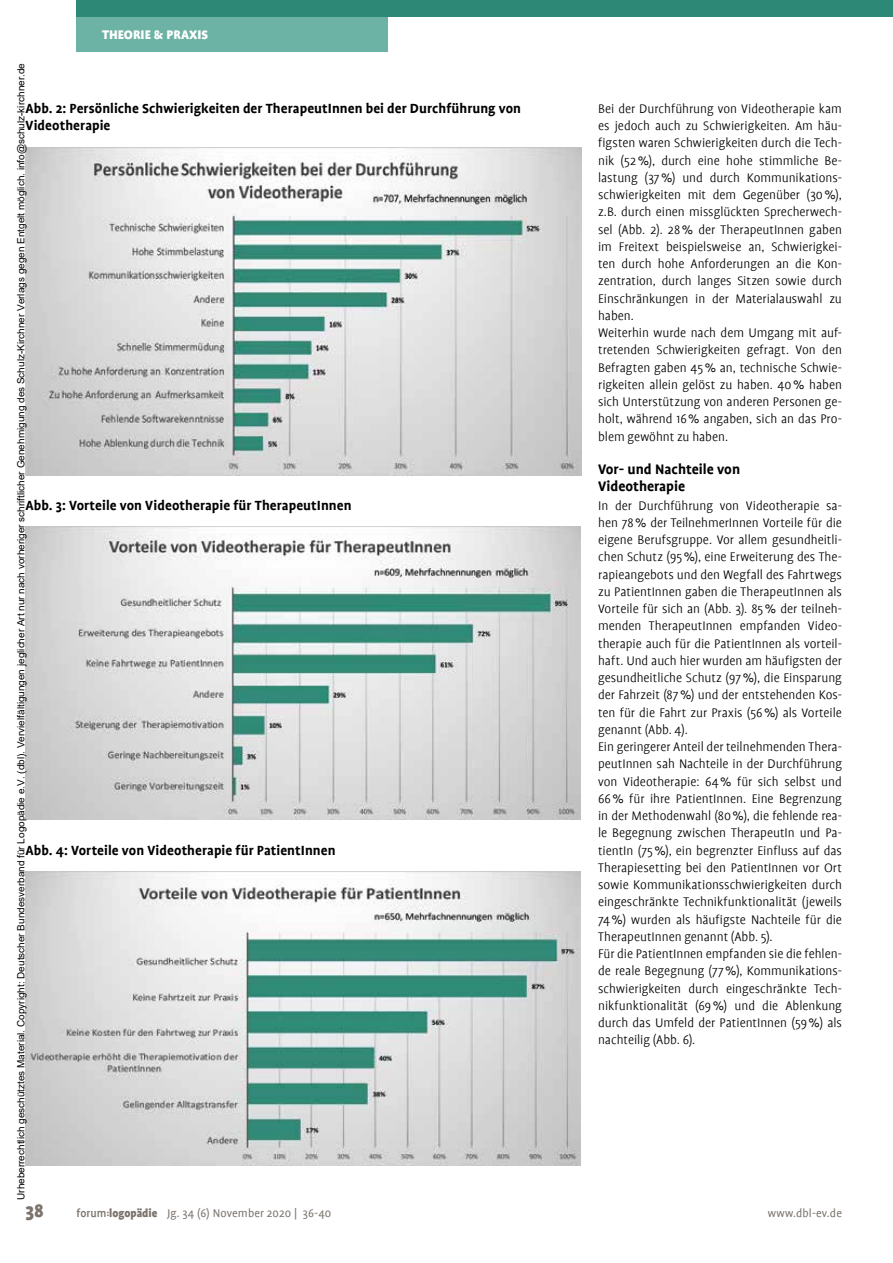
<style>
.page{position:relative;width:893px;height:1263px;background:#fff}
.page>*{position:absolute;margin:0;border:0;box-sizing:border-box;transform-origin:0 0}
.t1{font:900 21px "Profile";color:#7b736c}
.t2{font:700 15.6px/17.2px "Profile";color:#000}
.t3{font:700 15px/17.2px "Profile";letter-spacing:.005em;color:#000}
.t4{font:300 14.1px/17.2px "Profile";color:#000}
.t5{font:900 14.1px "Profile";color:#fff}
.t6{font:12.6px "Profile";letter-spacing:.01em;color:#7b736c}
.t7{font:9.9px "Arial";color:#000}
.s1{font-weight:500}
.s2{font-weight:900;font-size:9px}
.s3{font-weight:900}
</style>
<div class="page">
<div style="left:77px;top:0;width:311px;height:51px;background:#6db3a5"></div>
<div style="left:77px;top:0;width:816px;height:17px;background:#2d8976"></div>
<img style="left:26px;top:872px;width:555px;height:293px">
<img style="left:26px;top:527px;width:555px;height:293px">
<img style="left:26px;top:147px;width:555px;height:328px">
<p class="t5" style="left:102px;top:27px;width:108px">THEORIE &amp; PRAXIS</p>
<p class="t7" style="left:14px;top:1200px;width:1138px;rotate:-90deg">Urheberrechtlich geschütztes Material. Copyright: Deutscher Bundesverband für Logopädie e.V. (dbl). Vervielfältigungen jeglicher Art nur nach vorheriger schriftlicher Genehmigung des Schulz-Kirchner Verlags gegen Entgelt möglich. info@schulz-kirchner.de</p>
<p class="t3" style="left:26px;top:99px;width:497px">Abb. 2: Persönliche Schwierigkeiten der TherapeutInnen bei der Durchführung von<br>Videotherapie</p>
<p class="t3" style="left:26px;top:496px;width:328px">Abb. 3: Vorteile von Videotherapie für TherapeutInnen</p>
<p class="t3" style="left:26px;top:841px;width:312px">Abb. 4: Vorteile von Videotherapie für PatientInnen</p>
<p class="t4" style="left:598px;top:100px;width:245px">Bei der Durchführung von Videotherapie kam es jedoch auch zu Schwierigkeiten. Am häu&shy;figsten waren Schwierigkeiten durch die Tech&shy;nik (52%), durch eine hohe stimmliche Be&shy;lastung (37%) und durch Kommunikations&shy;schwierigkeiten mit dem Gegenüber (30%), z.B. durch einen missglückten Sprecherwech&shy;sel (Abb. 2). 28% der TherapeutInnen gaben im Freitext beispielsweise an, Schwierigkei&shy;ten durch hohe Anforderungen an die Kon&shy;zentration, durch langes Sitzen sowie durch Einschränkungen in der Materialauswahl zu haben.<br>Weiterhin wurde nach dem Umgang mit auf&shy;tretenden Schwierigkeiten gefragt. Von den Befragten gaben 45% an, technische Schwie&shy;rigkeiten allein gelöst zu haben. 40% haben sich Unterstützung von anderen Personen ge&shy;holt, während 16% angaben, sich an das Pro&shy;blem gewöhnt zu haben.</p>
<p class="t2" style="left:598px;top:460px;width:144px">Vor- und Nachteile von<br>Videotherapie</p>
<p class="t4" style="left:598px;top:497px;width:245px">In der Durchführung von Videotherapie sa&shy;hen 78% der TeilnehmerInnen Vorteile für die eigene Berufsgruppe. Vor allem gesundheitli&shy;chen Schutz (95%), eine Erweiterung des The&shy;rapieangebots und den Wegfall des Fahrtwegs zu PatientInnen gaben die TherapeutInnen als Vorteile für sich an (Abb. 3). 85% der teilneh&shy;menden TherapeutInnen empfanden Video&shy;therapie auch für die PatientInnen als vorteil&shy;haft. Und auch hier wurden am häufigsten der gesundheitliche Schutz (97%), die Einsparung der Fahrzeit (87%) und der entstehenden Kos&shy;ten für die Fahrt zur Praxis (56%) als Vorteile genannt (Abb. 4).<br>Ein geringerer Anteil der teilnehmenden Thera&shy;peutInnen sah Nachteile in der Durchführung von Videotherapie: 64% für sich selbst und 66% für ihre PatientInnen. Eine Begrenzung in der Methodenwahl (80%), die fehlende rea&shy;le Begegnung zwischen TherapeutIn und Pa&shy;tientIn (75%), ein begrenzter Einfluss auf das Therapiesetting bei den PatientInnen vor Ort sowie Kommunikationsschwierigkeiten durch eingeschränkte Technikfunktionalität (jeweils 74%) wurden als häufigste Nachteile für die TherapeutInnen genannt (Abb. 5).<br>Für die PatientInnen empfanden sie die fehlen&shy;de reale Begegnung (77%), Kommunikations&shy;schwierigkeiten durch eingeschränkte Tech&shy;nikfunktionalität (69%) und die Ablenkung durch das Umfeld der PatientInnen (59%) als nachteilig (Abb. 6).</p>
<h1 class="t1" style="left:26px;top:1199px;width:20px">38</h1>
<p class="t6" style="left:77px;top:1206px;width:256px"><span class="s1">forum</span><span class="s2">:</span><span class="s3">logopädie</span> Jg. 34 (6) November 2020 | 36-40</p>
<p class="t6" style="left:768px;top:1206px;width:76px">www.dbl-ev.de</p>
</div>
